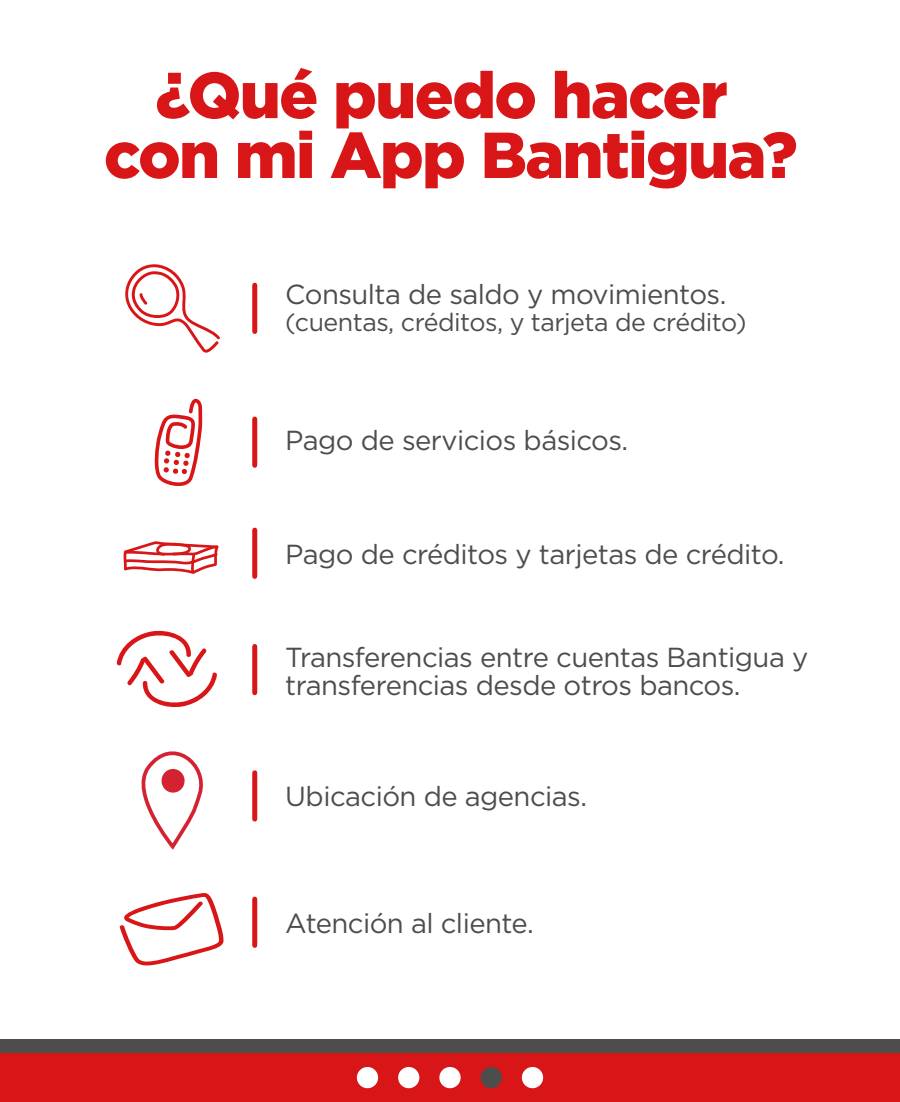
<style>
.page{position:relative;width:900px;height:1102px;background:#fff}
.page>*{position:absolute;margin:0;border:0;box-sizing:border-box;transform-origin:0 0}
.t1{font:900 64.75px/59.9px "Gotham";letter-spacing:-.025em;color:#d91617;text-align:center}
.t2{font:27.5px/27.8px "Gotham";letter-spacing:-.02em;color:#4d4d4d}
.t3{font:25px "Gotham";letter-spacing:-.02em;color:#4d4d4d}
</style>
<div class="page">
<div style="left:0;top:1052px;width:900px;height:49px;background:#d91617"></div>
<div style="left:0;top:1039px;width:900px;height:13px;background:#4d4d4d"></div>
<div style="left:357px;top:1066px;width:21px;height:22px;background:#fff;border-radius:50%"></div>
<div style="left:398px;top:1066px;width:21px;height:22px;background:#fff;border-radius:50%"></div>
<div style="left:439px;top:1066px;width:22px;height:22px;background:#fff;border-radius:50%"></div>
<div style="left:481px;top:1066px;width:21px;height:22px;background:#4d4d4d;border-radius:50%"></div>
<div style="left:522px;top:1066px;width:21px;height:22px;background:#fff;border-radius:50%"></div>
<svg style="left:125px;top:264px;width:95px;height:88px"></svg>
<svg style="left:154px;top:398px;width:48px;height:88px"></svg>
<svg style="left:123px;top:541px;width:96px;height:32px"></svg>
<svg style="left:141px;top:751px;width:62px;height:99px"></svg>
<div style="left:162px;top:768px;width:23px;height:24px;background:#d42232;border-radius:50%"></div>
<svg style="left:116px;top:630px;width:101px;height:77px"></svg>
<svg style="left:120px;top:893px;width:104px;height:72px"></svg>
<div style="left:252px;top:285px;width:5px;height:46px;background:#d91617"></div>
<div style="left:252px;top:419px;width:5px;height:46px;background:#d91617"></div>
<div style="left:252px;top:530px;width:5px;height:46px;background:#d91617"></div>
<div style="left:252px;top:646px;width:5px;height:46px;background:#d91617"></div>
<div style="left:252px;top:772px;width:5px;height:47px;background:#d91617"></div>
<div style="left:252px;top:899px;width:5px;height:46px;background:#d91617"></div>
<h1 class="t1" style="left:104px;top:64px;width:695px">¿Qué puedo hacer con mi App Bantigua?</h1>
<p class="t2" style="left:285px;top:279px;width:443px">Consulta de saldo y movimientos.</p>
<p class="t3" style="left:285px;top:306px;width:463px">(cuentas, créditos, y tarjeta de crédito)</p>
<p class="t2" style="left:285px;top:425px;width:345px">Pago de servicios básicos.</p>
<p class="t2" style="left:285px;top:539px;width:501px">Pago de créditos y tarjetas de crédito.</p>
<p class="t2" style="left:285px;top:643px;width:525px">Transferencias entre cuentas Bantigua y transferencias desde otros bancos.</p>
<p class="t2" style="left:285px;top:782px;width:303px">Ubicación de agencias.</p>
<p class="t2" style="left:285px;top:908px;width:250px">Atención al cliente.</p>
</div>
